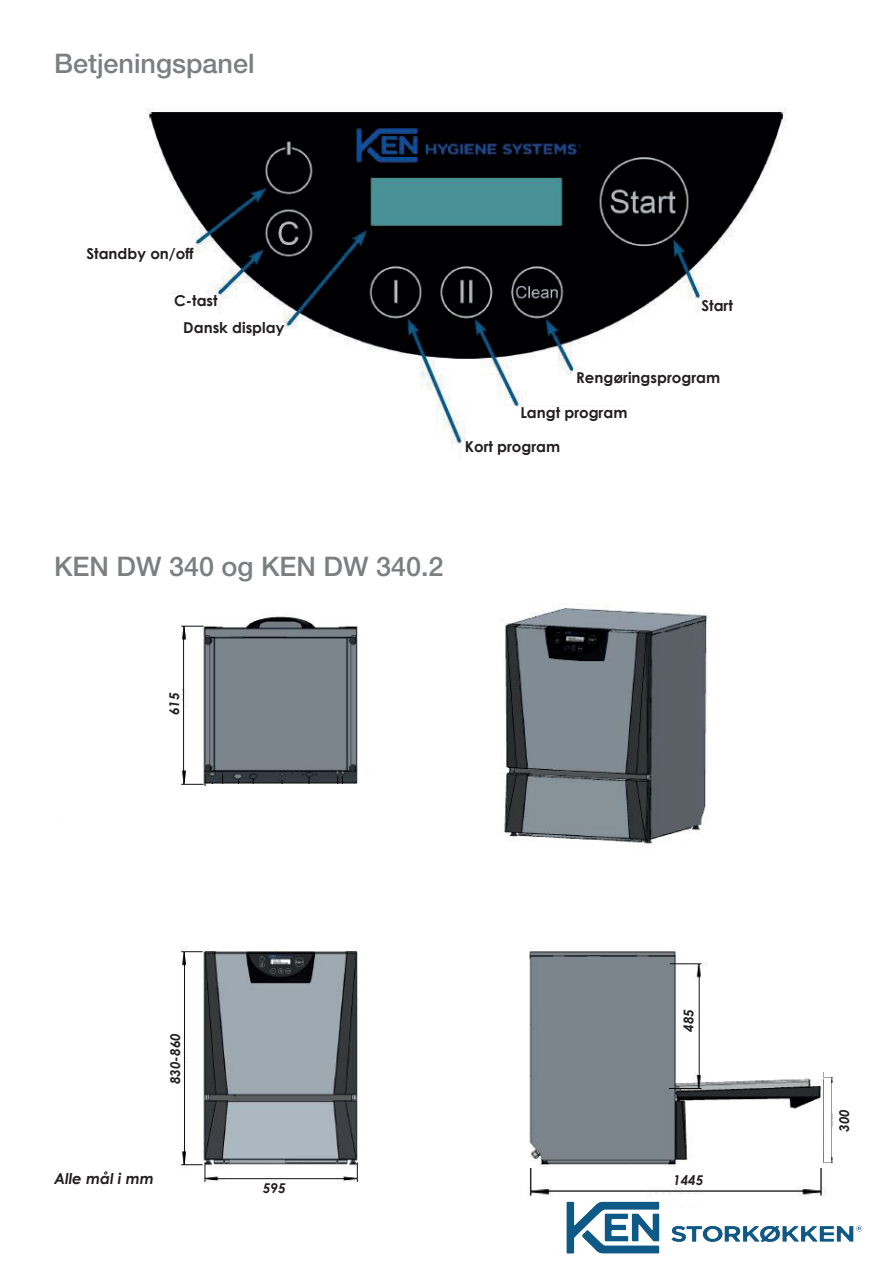
<style>
.page{position:relative;width:893px;height:1263px;background:#fff}
.page>*{position:absolute;margin:0;border:0;box-sizing:border-box;transform-origin:0 0}
.t1{font:500 27px "Helvetica Neue LT Pro";color:#7c7f81}
.t2{font:700 15px/26.8px "Century Gothic";color:#231f20}
.t3{font:italic 700 15px "Century Gothic";color:#231f20}
.t4{font:italic 700 13.5px "Century Gothic";color:#231f20}
</style>
<div class="page">
<img style="left:61px;top:604px;width:761px;height:590px">
<img style="left:146px;top:108px;width:641px;height:338px">
<div style="left:741px;top:1148px;width:77px;height:32px;background:#fff"></div>
<div style="left:686px;top:979px;width:11px;height:77px;background:#fff"></div>
<div style="left:239px;top:1166px;width:77px;height:12px;background:#fff"></div>
<div style="left:171px;top:1025px;width:12px;height:76px;background:#fff"></div>
<div style="left:207px;top:784px;width:275px;height:120px;background:#fff"></div>
<div style="left:62px;top:786px;width:275px;height:120px;background:#fff"></div>
<div style="left:170px;top:670px;width:12px;height:65px;background:#fff"></div>
<div style="left:70px;top:238px;width:125px;height:32px;background:#fff"></div>
<div style="left:93px;top:295px;width:125px;height:23px;background:#fff"></div>
<div style="left:160px;top:322px;width:124px;height:22px;background:#fff"></div>
<div style="left:699px;top:299px;width:125px;height:23px;background:#fff"></div>
<div style="left:573px;top:371px;width:181px;height:23px;background:#fff"></div>
<div style="left:517px;top:407px;width:155px;height:23px;background:#fff"></div>
<div style="left:462px;top:441px;width:125px;height:22px;background:#fff"></div>
<img style="left:823px;top:1072px;width:10px;height:92px">
<img style="left:528px;top:1168px;width:298px;height:49px">
<div style="left:652px;top:1194px;width:65px;height:11px;background:#fff"></div>
<img style="left:567px;top:1201px;width:295px;height:52px">
<h1 class="t1" style="left:54px;top:48px;width:202px">Betjeningspanel</h1>
<p class="t2" style="left:86px;top:240px;width:109px">Standby on/off</p>
<p class="t2" style="left:183px;top:287px;width:103px;text-indent:-9px">C-tast<br>Dansk display</p>
<p class="t2" style="left:701px;top:291px;width:33px">Start</p>
<p class="t2" style="left:576px;top:363px;width:145px">Rengøringsprogram</p>
<p class="t2" style="left:520px;top:399px;width:109px">Langt program</p>
<p class="t2" style="left:465px;top:433px;width:97px">Kort program</p>
<h1 class="t1" style="left:54px;top:551px;width:391px">KEN DW 340 og KEN DW 340.2</h1>
<p class="t4" style="left:164px;top:715px;width:24px;rotate:-90deg">615</p>
<p class="t4" style="left:165px;top:1084px;width:53px;rotate:-90deg">830-860</p>
<p class="t3" style="left:54px;top:1167px;width:101px">Alle mål i mm</p>
<p class="t4" style="left:263px;top:1178px;width:24px">595</p>
<p class="t4" style="left:678px;top:1032px;width:24px;rotate:-90deg">485</p>
<p class="t4" style="left:673px;top:1170px;width:32px">1445</p>
<p class="t4" style="left:834px;top:1132px;width:24px;rotate:-90deg">300</p>
</div>
